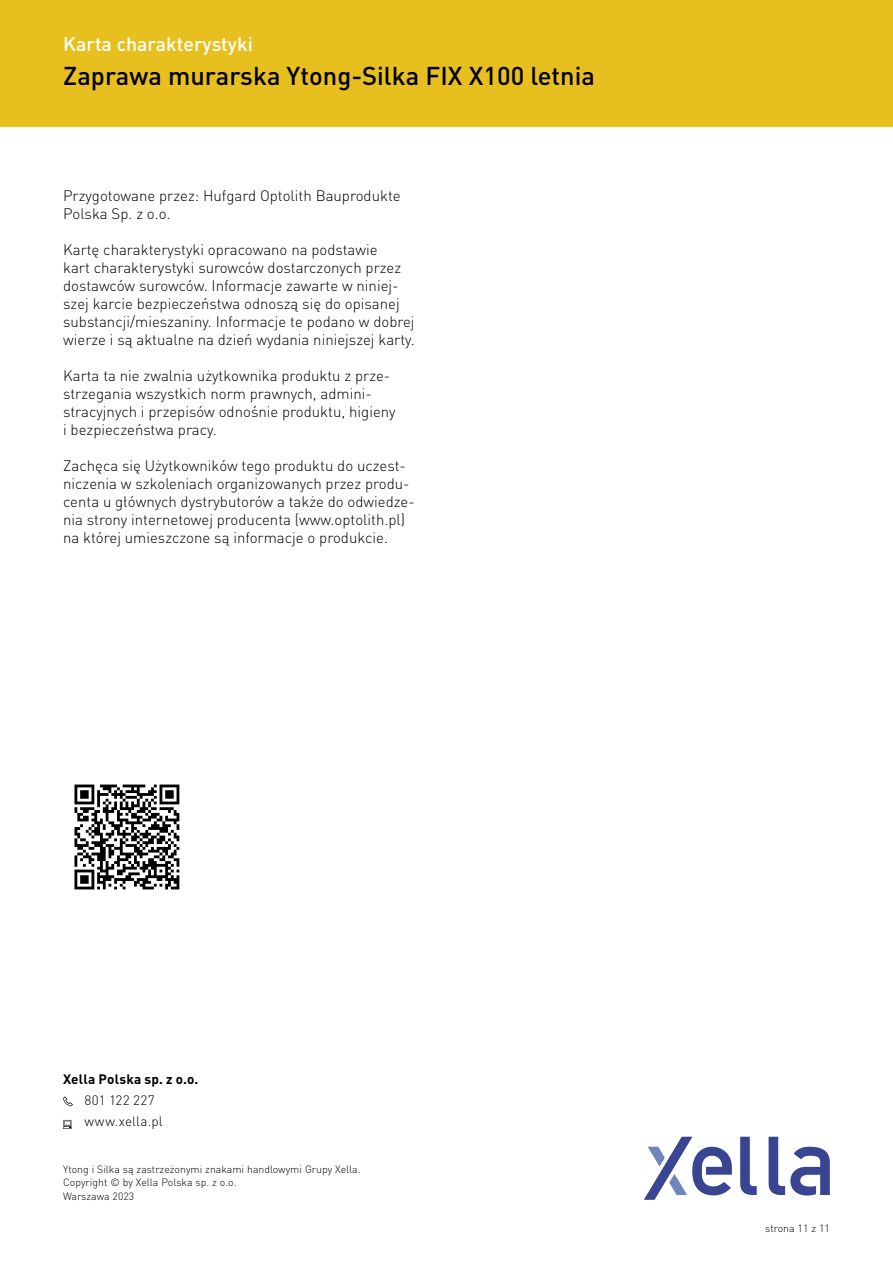
<style>
.page{position:relative;width:893px;height:1263px;background:#fff}
.page>*{position:absolute;margin:0;border:0;box-sizing:border-box;transform-origin:0 0}
.t1{font:500 25.5px "DIN Pro";color:#000}
.t2{font:500 19.5px "DIN Pro";color:#fff}
.t3{font:300 15px/18px "DIN Pro";color:#000}
.t4{font:300 13.5px/21px "DIN Pro";letter-spacing:.02em;color:#000}
.t5{font:700 13.5px "DIN Pro";letter-spacing:.015em;color:#000}
.t6{font:300 10.5px/13.5px "DIN Pro";color:#000}
</style>
<div class="page">
<div style="left:0;top:0;width:893px;height:126px;background:#e7c01f"></div>
<svg style="left:644px;top:1137px;width:88px;height:63px"></svg>
<svg style="left:740px;top:1137px;width:17px;height:58px"></svg>
<svg style="left:769px;top:1137px;width:61px;height:58px"></svg>
<svg style="left:63px;top:1096px;width:10px;height:10px"></svg>
<svg style="left:63px;top:1120px;width:9px;height:9px"></svg>
<svg style="left:74px;top:784px;width:105px;height:105px"></svg>
<h2 class="t2" style="left:63px;top:31px;width:191px">Karta charakterystyki</h2>
<h1 class="t1" style="left:63px;top:59px;width:533px">Zaprawa murarska Ytong-Silka FIX X100 letnia</h1>
<p class="t3" style="left:63px;top:186px;width:339px">Przygotowane przez: Hufgard Optolith Bauprodukte<br>Polska Sp. z o.o.</p>
<p class="t3" style="left:63px;top:240px;width:353px">Kartę charakterystyki opracowano na podstawie<br>kart charakterystyki surowców dostarczonych przez dostawców surowców. Informacje zawarte w niniej&shy;szej karcie bezpieczeństwa odnoszą się do opisanej substancji/mieszaniny. Informacje te podano w dobrej wierze i są aktualne na dzień wydania niniejszej karty.</p>
<p class="t3" style="left:63px;top:366px;width:334px">Karta ta nie zwalnia użytkownika produktu z prze&shy;strzegania wszystkich norm prawnych, admini&shy;stracyjnych i przepisów odnośnie produktu, higieny i bezpieczeństwa pracy.</p>
<p class="t3" style="left:63px;top:456px;width:353px">Zachęca się Użytkowników tego produktu do uczest&shy;niczenia w szkoleniach organizowanych przez produ&shy;centa u głównych dystrybutorów a także do odwiedze&shy;nia strony internetowej producenta (www.optolith.pl) na której umieszczone są informacje o produkcie.</p>
<p class="t5" style="left:63px;top:1070px;width:135px">Xella Polska sp. z o.o.</p>
<p class="t4" style="left:84px;top:1089px;width:80px">801 122 227 www.xella.pl</p>
<p class="t6" style="left:63px;top:1162px;width:299px">Ytong i Silka są zastrzeżonymi znakami handlowymi Grupy Xella.<br>Copyright © by Xella Polska sp. z o.o.<br>Warszawa 2023</p>
<p class="t6" style="left:765px;top:1221px;width:66px">strona 11 z 11</p>
</div>
